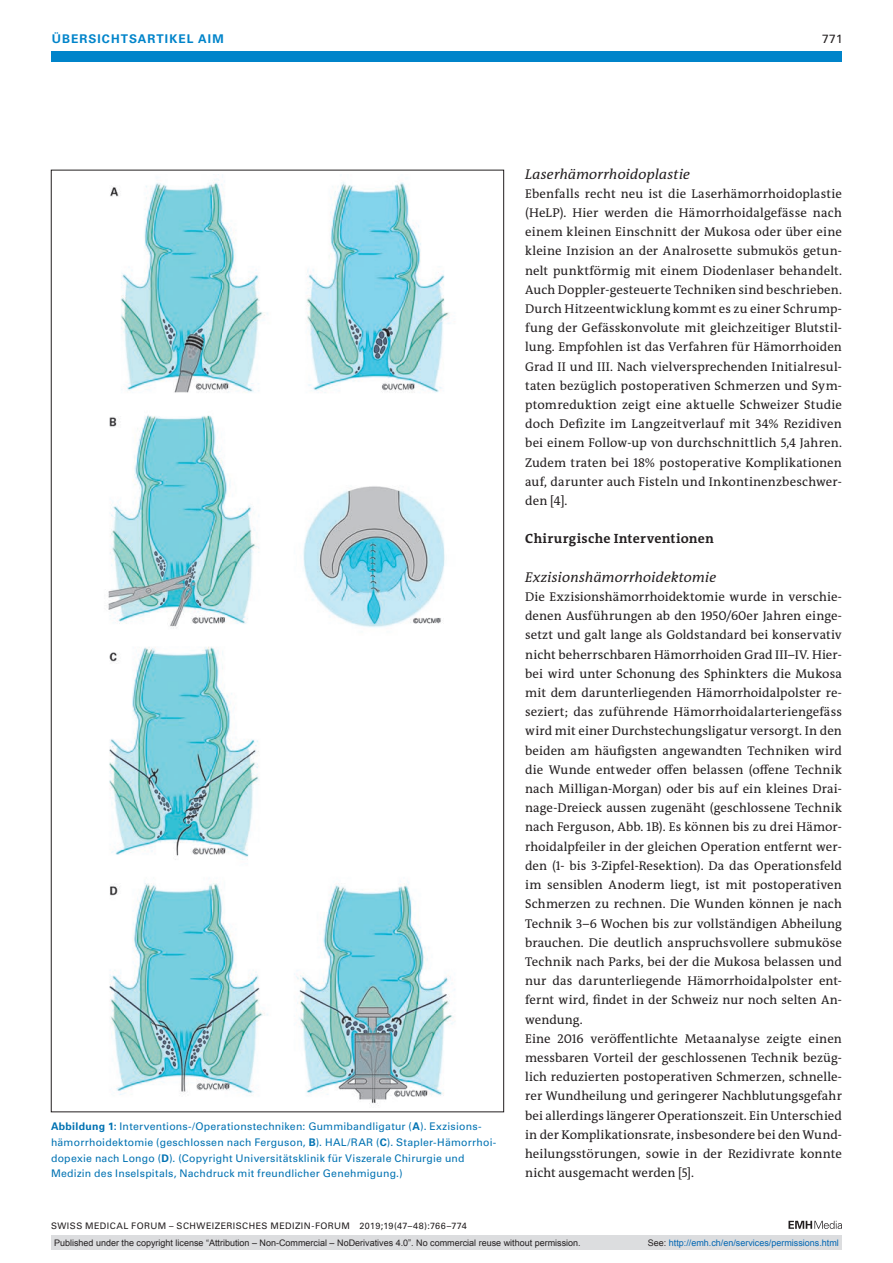
<style>
.page{position:relative;width:893px;height:1263px;background:#fff}
.page>*{position:absolute;margin:0;border:0;box-sizing:border-box;transform-origin:0 0}
.t1{font:italic 14.25px "The Antiqua B W5 Plain";letter-spacing:.015em;color:#231f20}
.t2{font:700 13.5px "The Antiqua B W7";letter-spacing:.02em;color:#231f20}
.t3{font:12.75px/19.2px "The Antiqua B W5 Plain";letter-spacing:.005em;color:#231f20;text-align:justify}
.t4{font:700 12px "Univers LT Std";color:#0084ca}
.t5{font:12px "Univers LT Std";color:#231f20}
.t6{font:10.5px/15.8px "Univers LT Std";letter-spacing:.02em;color:#0072b2}
.t7{font:9px "Arial";color:#231f20}
.t8{font:9px "Univers LT Std";letter-spacing:.05em;color:#231f20}
.t9{font:9px "Arial";color:#0166b3}
.s1{font-weight:700}
.s2{color:#231f20}
</style>
<div class="page">
<div style="left:51px;top:51px;width:791px;height:11px;background:#0084ca"></div>
<svg style="left:788px;top:1221px;width:54px;height:8px"></svg>
<img style="left:108px;top:175px;width:347px;height:931px">
<div style="left:51px;top:1235px;width:791px;height:15px;background:#dcdddf"></div>
<p class="t4" style="left:52px;top:31px;width:20px">ÜBERSICHTSARTIKEL</p>
<p class="t4" style="left:198px;top:31px;width:27px">AIM</p>
<p class="t5" style="left:822px;top:31px;width:22px">771</p>
<p class="t6" style="left:51px;top:1118px;width:447px"><span class="s1">ABBILDUNG 1:</span> Interventions-/Operationstechniken: Gummibandligatur (<span class="s1">A</span>). Exzisions&shy;hämorrhoidektomie (geschlossen nach Ferguson, <span class="s1">B</span>). HAL/RAR (<span class="s1">C</span>). Stapler-Hämorrhoi&shy;dopexie nach Longo (<span class="s1">D</span>). (Copyright Universitätsklinik für Viszerale Chirurgie und Medizin des Inselspitals, Nachdruck mit freundlicher Genehmigung.)</p>
<p class="t8" style="left:51px;top:1220px;width:417px">SWISS MEDICAL FORUM – SCHWEIZERISCHES MEDIZIN-FORUM 2019;19(47–48):766–774</p>
<p class="t1" style="left:525px;top:165px;width:166px">Laserhämorrhoidoplastie</p>
<p class="t3" style="left:525px;top:184px;width:318px">Ebenfalls recht neu ist die Laserhämorrhoidoplastie (HeLP). Hier werden die Hämorrhoidalgefässe nach einem kleinen Einschnitt der Mukosa oder über eine kleine Inzision an der Analrosette submukös getun&shy;nelt punktförmig mit einem Diodenlaser behandelt.<br>Auch Doppler-gesteuerte Techniken sind beschrieben.<br>Durch Hitzeentwicklung kommt es zu einer Schrump&shy;fung der Gefässkonvolute mit gleichzeitiger Blutstil&shy;lung. Empfohlen ist das Verfahren für Hämorrhoiden Grad II und III. Nach vielversprechenden Initialresul&shy;taten bezüglich postoperativen Schmerzen und Sym&shy;ptomreduktion zeigt eine aktuelle Schweizer Studie doch Defizite im Langzeitverlauf mit 34% Rezidiven bei einem Follow-up von durchschnittlich 5,4 Jahren.<br>Zudem traten bei 18% postoperative Komplikationen auf, darunter auch Fisteln und Inkontinenzbeschwer&shy;den [4].</p>
<p class="t2" style="left:525px;top:530px;width:190px">Chirurgische Interventionen</p>
<p class="t1" style="left:525px;top:568px;width:193px">Exzisionshämorrhoidektomie</p>
<p class="t3" style="left:525px;top:587px;width:318px;text-align:left">Die Exzisionshämorrhoidektomie wurde in verschie&shy;denen Ausführungen ab den 1950/60er Jahren einge&shy;setzt und galt lange als Goldstandard bei konservativ nicht beherrschbaren Hämorrhoiden Grad III–IV. Hier&shy;bei wird unter Schonung des Sphinkters die Mukosa mit dem darunterliegenden Hämorrhoidalpolster re&shy;seziert; das zuführende Hämorrhoidalarteriengefäss wird mit einer Durchstechungsligatur versorgt. In den beiden am häufigsten angewandten Techniken wird die Wunde entweder offen belassen (offene Technik nach Milligan-Morgan) oder bis auf ein kleines Drai&shy;nage-Dreieck aussen zugenäht (geschlossene Technik nach Ferguson, Abb. 1B). Es können bis zu drei Hämor&shy;rhoidalpfeiler in der gleichen Operation entfernt wer&shy;den (1- bis 3-Zipfel-Resektion). Da das Operationsfeld im sensiblen Anoderm liegt, ist mit postoperativen Schmerzen zu rechnen. Die Wunden können je nach Technik 3–6 Wochen bis zur vollständigen Abheilung brauchen. Die deutlich anspruchsvollere submuköse Technik nach Parks, bei der die Mukosa belassen und nur das darunterliegende Hämorrhoidalpolster ent&shy;fernt wird, findet in der Schweiz nur noch selten An&shy;wendung.<br>Eine 2016 veröffentlichte Metaanalyse zeigte einen messbaren Vorteil der geschlossenen Technik bezüg&shy;lich reduzierten postoperativen Schmerzen, schnelle&shy;rer Wundheilung und geringerer Nachblutungsgefahr bei allerdings längerer Operationszeit. Ein Unterschied in der Komplikationsrate, insbesondere bei den Wund&shy;heilungsstörungen, sowie in der Rezidivrate konnte nicht ausgemacht werden [5].</p>
<p class="t7" style="left:54px;top:1237px;width:528px">Published under the copyright license “Attribution – Non-Commercial – NoDerivatives 4.0”. No commercial reuse without permission.</p>
<p class="t9" style="left:648px;top:1237px;width:193px"><span class="s2">See:</span> http://emh.ch/en/services/permissions.html</p>
</div>
